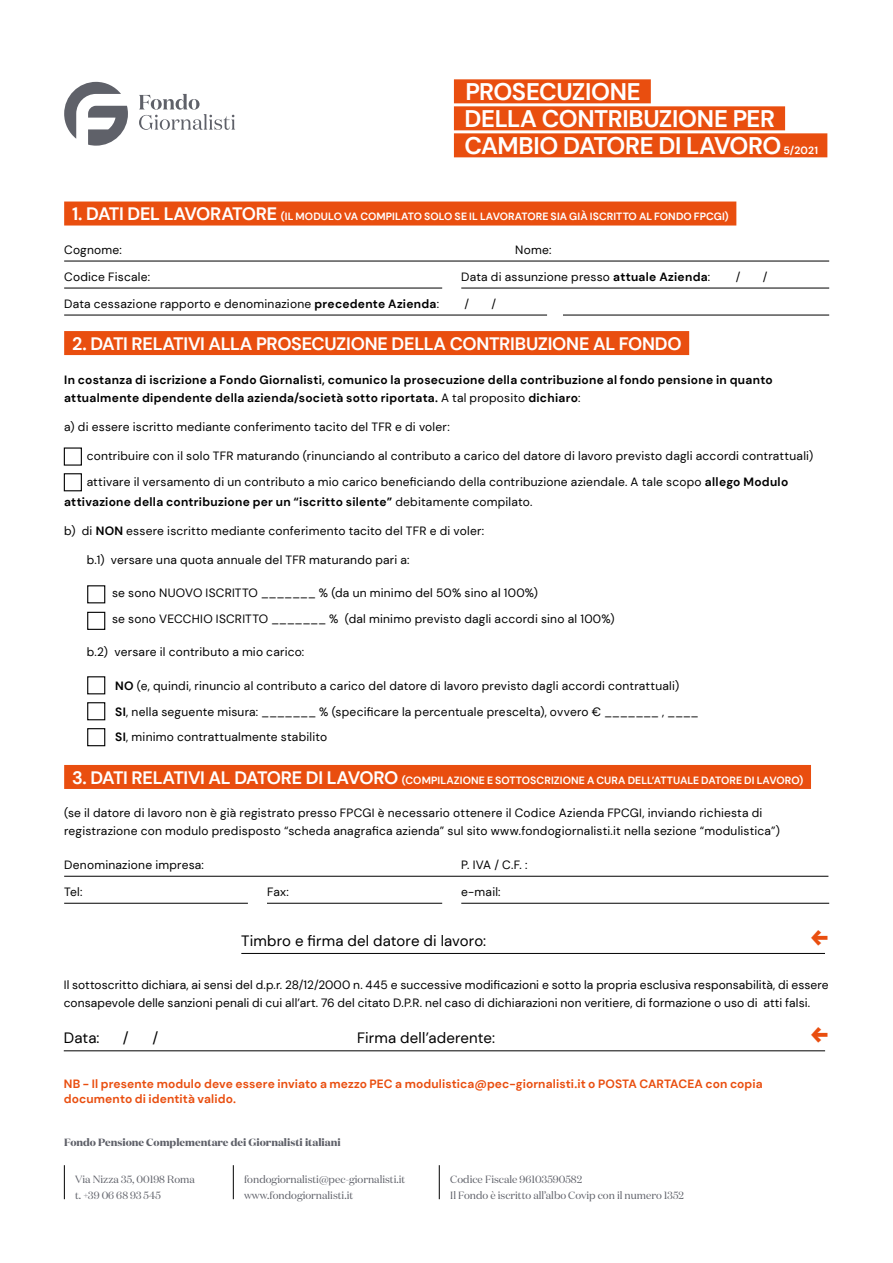
<style>
.page{position:relative;width:893px;height:1263px;background:#fff}
.page>*{position:absolute;margin:0;border:0;box-sizing:border-box;transform-origin:0 0}
.t1{font:700 24px/27px "DM Sans";letter-spacing:-.015em;color:#fff}
.t2{font:700 18px "DM Sans";letter-spacing:-.015em;color:#fff}
.t3{font:15px "DM Sans";letter-spacing:.01em;color:#000}
.t4{font:12px/26px "DM Sans";letter-spacing:.015em;color:#000}
.t5{font:700 12px/18px "DM Sans";letter-spacing:.02em;color:#000}
.t6{font:700 12px/15px "DM Sans";letter-spacing:.01em;color:#e94e0f}
.t7{font:700 10.5px "DM Sans";letter-spacing:.01em;color:#fff}
.t8{font:10.5px/16.5px "Domaine Display";color:#5f6169}
.t9{font:700 10.5px "Domaine Display";color:#5f6169}
.s1{font-size:18px}
.s2{font-weight:700}
.s3{font-weight:400}
</style>
<div class="page">
<svg style="left:139px;top:94px;width:96px;height:36px"></svg>
<svg style="left:64px;top:82px;width:64px;height:64px"></svg>
<hr style="left:64px;top:1165px;width:1px;height:34px;background:#000">
<hr style="left:233px;top:1165px;width:1px;height:34px;background:#000">
<hr style="left:439px;top:1165px;width:1px;height:34px;background:#000">
<div style="left:454px;top:79px;width:197px;height:24px;background:#e94e0f"></div>
<div style="left:454px;top:106px;width:331px;height:24px;background:#e94e0f"></div>
<div style="left:454px;top:133px;width:373px;height:24px;background:#e94e0f"></div>
<div style="left:64px;top:201px;width:672px;height:24px;background:#e94e0f"></div>
<hr style="left:64px;top:261px;width:765px;height:1px;background:#000">
<hr style="left:64px;top:288px;width:378px;height:1px;background:#000">
<hr style="left:461px;top:288px;width:368px;height:1px;background:#000">
<hr style="left:64px;top:315px;width:483px;height:1px;background:#000">
<hr style="left:563px;top:315px;width:266px;height:1px;background:#000">
<div style="left:64px;top:331px;width:625px;height:24px;background:#e94e0f"></div>
<div style="left:64px;top:765px;width:747px;height:24px;background:#e94e0f"></div>
<hr style="left:64px;top:876px;width:764px;height:1px;background:#000">
<hr style="left:64px;top:903px;width:184px;height:1px;background:#000">
<hr style="left:267px;top:903px;width:175px;height:1px;background:#000">
<hr style="left:461px;top:903px;width:368px;height:1px;background:#000">
<div style="left:64px;top:447px;width:18px;height:19px;border:1px solid #000"></div>
<div style="left:64px;top:473px;width:18px;height:18px;border:1px solid #000"></div>
<div style="left:87px;top:585px;width:18px;height:18px;border:1px solid #000"></div>
<div style="left:87px;top:676px;width:18px;height:18px;border:1px solid #000"></div>
<div style="left:87px;top:612px;width:18px;height:18px;border:1px solid #000"></div>
<div style="left:87px;top:702px;width:18px;height:18px;border:1px solid #000"></div>
<div style="left:87px;top:728px;width:18px;height:18px;border:1px solid #000"></div>
<hr style="left:64px;top:1050px;width:761px;height:1px;background:#000">
<hr style="left:241px;top:953px;width:584px;height:1px;background:#000">
<h1 class="t1" style="left:464px;top:78px;width:319px">PROSECUZIONE<br>DELLA CONTRIBUZIONE PER<br>CAMBIO DATORE DI LAVORO</h1>
<p class="t7" style="left:783px;top:144px;width:36px">5/2021</p>
<p class="t7" style="left:72px;top:210px;width:658px"><span class="s1">1. DATI DEL LAVORATORE</span> (IL MODULO VA COMPILATO SOLO SE IL LAVORATORE SIA GIÀ ISCRITTO AL FONDO FPCGI)</p>
<p class="t4" style="left:64px;top:236px;width:59px">Cognome:</p>
<p class="t4" style="left:515px;top:236px;width:38px">Nome:</p>
<p class="t4" style="left:64px;top:263px;width:87px">Codice Fiscale:</p>
<p class="t4" style="left:461px;top:263px;width:251px">Data di assunzione presso <span class="s2">attuale Azienda</span>:</p>
<p class="t4" style="left:736px;top:263px;width:6px">/</p>
<p class="t4" style="left:763px;top:263px;width:6px">/</p>
<p class="t4" style="left:64px;top:290px;width:376px">Data cessazione rapporto e denominazione <span class="s2">precedente Azienda</span>:</p>
<p class="t4" style="left:465px;top:290px;width:6px">/</p>
<p class="t4" style="left:491px;top:290px;width:6px">/</p>
<h2 class="t2" style="left:72px;top:332px;width:611px">2. DATI RELATIVI ALLA PROSECUZIONE DELLA CONTRIBUZIONE AL FONDO</h2>
<p class="t5" style="left:64px;top:370px;width:710px">In costanza di iscrizione a Fondo Giornalisti, comunico la prosecuzione della contribuzione al fondo pensione in quanto attualmente dipendente della azienda/società sotto riportata. <span class="s3">A tal proposito</span> dichiaro<span class="s3">:</span></p>
<p class="t4" style="left:64px;top:413px;width:387px">a) di essere iscritto mediante conferimento tacito del TFR e di voler:</p>
<p class="t4" style="left:87px;top:442px;width:728px">contribuire con il solo TFR maturando (rinunciando al contributo a carico del datore di lavoro previsto dagli accordi contrattuali) attivare il versamento di un contributo a mio carico beneficiando della contribuzione aziendale. A tale scopo <span class="s2">allego Modulo</span></p>
<p class="t5" style="left:64px;top:493px;width:470px">attivazione della contribuzione per un “iscritto silente” <span class="s3">debitamente compilato.</span></p>
<p class="t4" style="left:64px;top:518px;width:422px">b) di <span class="s2">NON</span> essere iscritto mediante conferimento tacito del TFR e di voler:</p>
<p class="t4" style="left:87px;top:547px;width:324px">b.1) versare una quota annuale del TFR maturando pari a:</p>
<p class="t4" style="left:112px;top:580px;width:504px">se sono NUOVO ISCRITTO _______ % (da un minimo del 50% sino al 100%)<br>se sono VECCHIO ISCRITTO _______ % (dal minimo previsto dagli accordi sino al 100%)</p>
<p class="t4" style="left:87px;top:639px;width:219px">b.2) versare il contributo a mio carico:</p>
<p class="t4" style="left:115px;top:672px;width:585px"><span class="s2">NO</span> (e, quindi, rinuncio al contributo a carico del datore di lavoro previsto dagli accordi contrattuali)<br><span class="s2">SI</span>, nella seguente misura: _______ % (specificare la percentuale prescelta), ovvero € _______ , ____<br><span class="s2">SI</span>, minimo contrattualmente stabilito</p>
<p class="t7" style="left:72px;top:773px;width:733px"><span class="s1">3. DATI RELATIVI AL DATORE DI LAVORO</span> (COMPILAZIONE E SOTTOSCRIZIONE A CURA DELL’ATTUALE DATORE DI LAVORO)</p>
<p class="t4" style="left:64px;top:804px;width:717px;line-height:18px">(se il datore di lavoro non è già registrato presso FPCGI è necessario ottenere il Codice Azienda FPCGI, inviando richiesta di registrazione con modulo predisposto “scheda anagrafica azienda” sul sito www.fondogiornalisti.it nella sezione “modulistica”)</p>
<p class="t4" style="left:64px;top:851px;width:141px">Denominazione impresa:</p>
<p class="t4" style="left:461px;top:851px;width:68px">P. IVA / C.F. :</p>
<p class="t4" style="left:64px;top:878px;width:20px">Tel:</p>
<p class="t4" style="left:267px;top:878px;width:23px">Fax:</p>
<p class="t4" style="left:461px;top:878px;width:41px">e-mail:</p>
<p class="t3" style="left:241px;top:931px;width:246px">Timbro e firma del datore di lavoro:</p>
<p class="t4" style="left:64px;top:976px;width:766px;line-height:18px">Il sottoscritto dichiara, ai sensi del d.p.r. 28/12/2000 n. 445 e successive modificazioni e sotto la propria esclusiva responsabilità, di essere consapevole delle sanzioni penali di cui all’art. 76 del citato D.P.R. nel caso di dichiarazioni non veritiere, di formazione o uso di atti falsi.</p>
<p class="t3" style="left:64px;top:1029px;width:37px">Data:</p>
<p class="t3" style="left:123px;top:1029px;width:7px">/</p>
<p class="t3" style="left:152px;top:1029px;width:7px">/</p>
<p class="t3" style="left:357px;top:1029px;width:139px">Firma dell’aderente:</p>
<p class="t6" style="left:64px;top:1076px;width:700px">NB - Il presente modulo deve essere inviato a mezzo PEC a modulistica@pec-giornalisti.it o POSTA CARTACEA con copia documento di identità valido.</p>
<p class="t9" style="left:64px;top:1136px;width:278px">Fondo Pensione Complementare dei Giornalisti italiani</p>
<p class="t8" style="left:75px;top:1171px;width:121px">Via Nizza 35, 00198 Roma t. +39 06 68 93 545</p>
<p class="t8" style="left:450px;top:1171px;width:235px">Codice Fiscale 96103590582<br>Il Fondo è iscritto all’albo Covip con il numero 1352</p>
<p class="t8" style="left:244px;top:1171px;width:163px">fondogiornalisti@pec-giornalisti.it www.fondogiornalisti.it</p>
</div>
